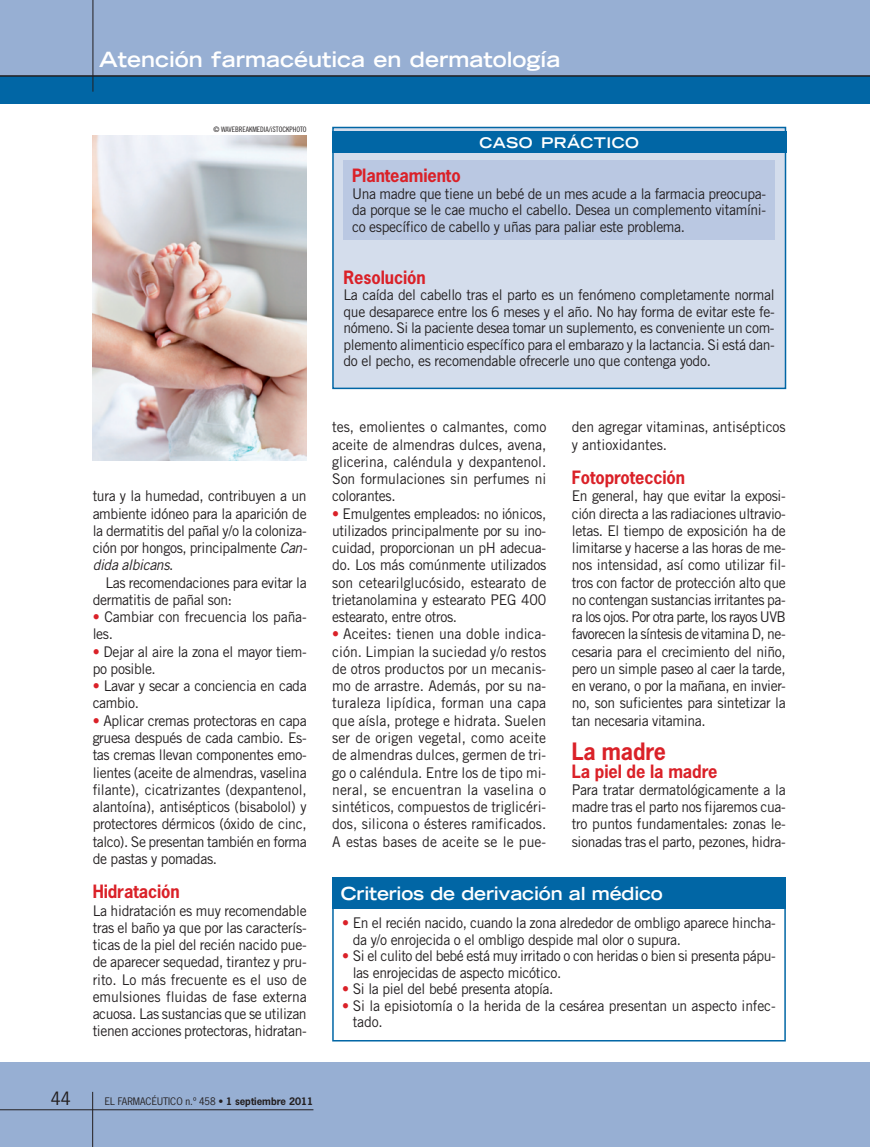
<style>
.page{position:relative;width:870px;height:1147px;background:#fff}
.page>*{position:absolute;margin:0;border:0;box-sizing:border-box;transform-origin:0 0}
.t1{font:700 22.5px "News Gothic Std";letter-spacing:-.005em;color:#da2128;scale:.95 1}
.t2{font:700 expanded 21px "Trade Gothic LT Std";color:#fff}
.t3{font:700 expanded 18px "Trade Gothic LT Std";letter-spacing:-.01em;color:#fff}
.t4{font:700 17.25px "News Gothic Std";letter-spacing:-.005em;color:#da2128;scale:.95 1}
.t5{font:17.25px "News Gothic Std";color:#231f20}
.t6{font:14.7px/17.2px "Trade Gothic LT Std";letter-spacing:-.025em;color:#231f20;text-align:justify;scale:.95 1}
.t7{font:14.7px/17.2px "Trade Gothic LT Std";color:#231f20;scale:.95 1}
.t8{font:700 expanded 14.7px "Trade Gothic LT Std";letter-spacing:.025em;color:#fff}
.t9{font:9.75px "News Gothic Std";color:#231f20}
.t10{font:7.5px "Trade Gothic LT Std Cn 18";letter-spacing:-.005em;color:#231f20}
.s1{font-style:italic}
.s2{color:#da2128}
.s3{font-weight:700}
</style>
<div class="page">
<div style="left:0;top:0;width:870px;height:103px;background:#97afd3"></div>
<div style="left:0;top:1062px;width:870px;height:84px;background:#97afd3"></div>
<div style="left:0;top:76px;width:870px;height:27px;background:#0166a5"></div>
<hr style="left:0;top:1109px;width:313px;height:1px;background:#231f20">
<hr style="left:92px;top:1091px;width:1px;height:55px;background:#231f20">
<hr style="left:93px;top:0;width:1px;height:92px;background:#231f20">
<hr style="left:0;top:76px;width:870px;height:1px;background:#231f20">
<div style="left:333px;top:127px;width:452px;height:261px;background:#d4ddec"></div>
<div style="left:332px;top:127px;width:454px;height:262px;border:2px solid #0166a5"></div>
<div style="left:332px;top:132px;width:454px;height:21px;background:#0166a5"></div>
<div style="left:344px;top:160px;width:431px;height:80px;background:#bac8e2"></div>
<img style="left:92px;top:136px;width:215px;height:324px">
<div style="left:332px;top:893px;width:454px;height:148px;border:2px solid #0166a5"></div>
<div style="left:332px;top:877px;width:454px;height:31px;background:#0166a5"></div>
<h2 class="t2" style="left:99px;top:49px;width:463px">Atención farmacéutica en dermatología</h2>
<p class="t10" style="left:213px;top:127px;width:95px">© WAVEBREAKMEDIA/iSTOCKPHOTO</p>
<p class="t6" style="left:93px;top:489px;width:227px">tura y la humedad, contribuyen a un ambiente idóneo para la aparición de la dermatitis del pañal y/o la coloniza&shy;ción por hongos, principalmente <span class="s1">Can&shy;dida albicans</span>.</p>
<p class="t6" style="left:93px;top:575px;width:227px;text-indent:13px">Las recomendaciones para evitar la dermatitis de pañal son:</p>
<p class="t6" style="left:93px;top:610px;width:227px"><span class="s2">•</span> Cambiar con frecuencia los paña&shy;les.</p>
<p class="t6" style="left:93px;top:644px;width:227px"><span class="s2">•</span> Dejar al aire la zona el mayor tiem&shy;po posible.</p>
<p class="t6" style="left:93px;top:679px;width:227px"><span class="s2">•</span> Lavar y secar a conciencia en cada cambio.</p>
<p class="t6" style="left:93px;top:713px;width:227px"><span class="s2">•</span> Aplicar cremas protectoras en capa gruesa después de cada cambio. Es&shy;tas cremas llevan componentes emo&shy;lientes (aceite de almendras, vaselina filante), cicatrizantes (dexpantenol, alantoína), antisépticos (bisabolol) y protectores dérmicos (óxido de cinc, talco). Se presentan también en forma de pastas y pomadas.</p>
<p class="t4" style="left:93px;top:883px;width:93px">Hidratación</p>
<p class="t6" style="left:93px;top:903px;width:227px">La hidratación es muy recomendable tras el baño ya que por las caracterís&shy;ticas de la piel del recién nacido pue&shy;de aparecer sequedad, tirantez y pru&shy;rito. Lo más frecuente es el uso de emulsiones fluidas de fase externa acuosa. Las sustancias que se utilizan tienen acciones protectoras, hidratan-</p>
<p class="t8" style="left:479px;top:136px;width:161px">CASO PRÁCTICO</p>
<p class="t4" style="left:352px;top:168px;width:116px">Planteamiento</p>
<p class="t6" style="left:352px;top:187px;width:437px;line-height:16.5px">Una madre que tiene un bebé de un mes acude a la farmacia preocupa&shy;da porque se le cae mucho el cabello. Desea un complemento vitamíni&shy;co específico de cabello y uñas para paliar este problema.</p>
<p class="t4" style="left:344px;top:269px;width:88px">Resolución</p>
<p class="t6" style="left:344px;top:288px;width:455px;line-height:16.5px">La caída del cabello tras el parto es un fenómeno completamente normal que desaparece entre los 6 meses y el año. No hay forma de evitar este fe&shy;nómeno. Si la paciente desea tomar un suplemento, es conveniente un com&shy;plemento alimenticio específico para el embarazo y la lactancia. Si está dan&shy;do el pecho, es recomendable ofrecerle uno que contenga yodo.</p>
<p class="t6" style="left:332px;top:420px;width:227px">tes, emolientes o calmantes, como aceite de almendras dulces, avena, glicerina, caléndula y dexpantenol.<br>Son formulaciones sin perfumes ni colorantes.</p>
<p class="t6" style="left:332px;top:506px;width:227px"><span class="s2">•</span> Emulgentes empleados: no iónicos, utilizados principalmente por su ino&shy;cuidad, proporcionan un pH adecua&shy;do. Los más comúnmente utilizados son cetearilglucósido, estearato de trietanolamina y estearato PEG 400 estearato, entre otros.</p>
<p class="t6" style="left:332px;top:627px;width:227px"><span class="s2">•</span> Aceites: tienen una doble indica&shy;ción. Limpian la suciedad y/o restos de otros productos por un mecanis&shy;mo de arrastre. Además, por su na&shy;turaleza lipídica, forman una capa que aísla, protege e hidrata. Suelen ser de origen vegetal, como aceite de almendras dulces, germen de tri&shy;go o caléndula. Entre los de tipo mi&shy;neral, se encuentran la vaselina o sintéticos, compuestos de triglicéri&shy;dos, silicona o ésteres ramificados.<br>A estas bases de aceite se le pue-</p>
<p class="t7" style="left:572px;top:420px;width:227px">den agregar vitaminas, antisépticos y antioxidantes.</p>
<p class="t4" style="left:572px;top:469px;width:121px">Fotoprotección</p>
<p class="t6" style="left:572px;top:489px;width:227px">En general, hay que evitar la exposi&shy;ción directa a las radiaciones ultravio&shy;letas. El tiempo de exposición ha de limitarse y hacerse a las horas de me&shy;nos intensidad, así como utilizar fil&shy;tros con factor de protección alto que no contengan sustancias irritantes pa&shy;ra los ojos. Por otra parte, los rayos UVB favorecen la síntesis de vitamina D, ne&shy;cesaria para el crecimiento del niño, pero un simple paseo al caer la tarde, en verano, o por la mañana, en invier&shy;no, son suficientes para sintetizar la tan necesaria vitamina.</p>
<h1 class="t1" style="left:572px;top:741px;width:101px">La madre</h1>
<p class="t4" style="left:572px;top:763px;width:155px">La piel de la madre</p>
<p class="t6" style="left:572px;top:782px;width:227px">Para tratar dermatológicamente a la madre tras el parto nos fijaremos cua&shy;tro puntos fundamentales: zonas le&shy;sionadas tras el parto, pezones, hidra-</p>
<p class="t3" style="left:341px;top:884px;width:324px">Criterios de derivación al médico</p>
<p class="t6" style="left:353px;top:916px;width:447px;line-height:16.5px;text-indent:-11px"><span class="s2">•</span> En el recién nacido, cuando la zona alrededor de ombligo aparece hincha&shy;da y/o enrojecida o el ombligo despide mal olor o supura.</p>
<p class="t6" style="left:353px;top:949px;width:447px;line-height:16.5px;text-indent:-11px"><span class="s2">•</span> Si el culito del bebé está muy irritado o con heridas o bien si presenta pápu&shy;las enrojecidas de aspecto micótico.</p>
<p class="t6" style="left:342px;top:981px;width:224px"><span class="s2">•</span> Si la piel del bebé presenta atopía.</p>
<p class="t6" style="left:353px;top:998px;width:447px;line-height:16.5px;text-indent:-11px"><span class="s2">•</span> Si la episiotomía o la herida de la cesárea presentan un aspecto infec&shy;tado.</p>
<p class="t5" style="left:51px;top:1090px;width:21px">44</p>
<p class="t9" style="left:105px;top:1096px;width:210px">EL FARMACÉUTICO n.º 458 • <span class="s3">1 septiembre 2011</span></p>
</div>
